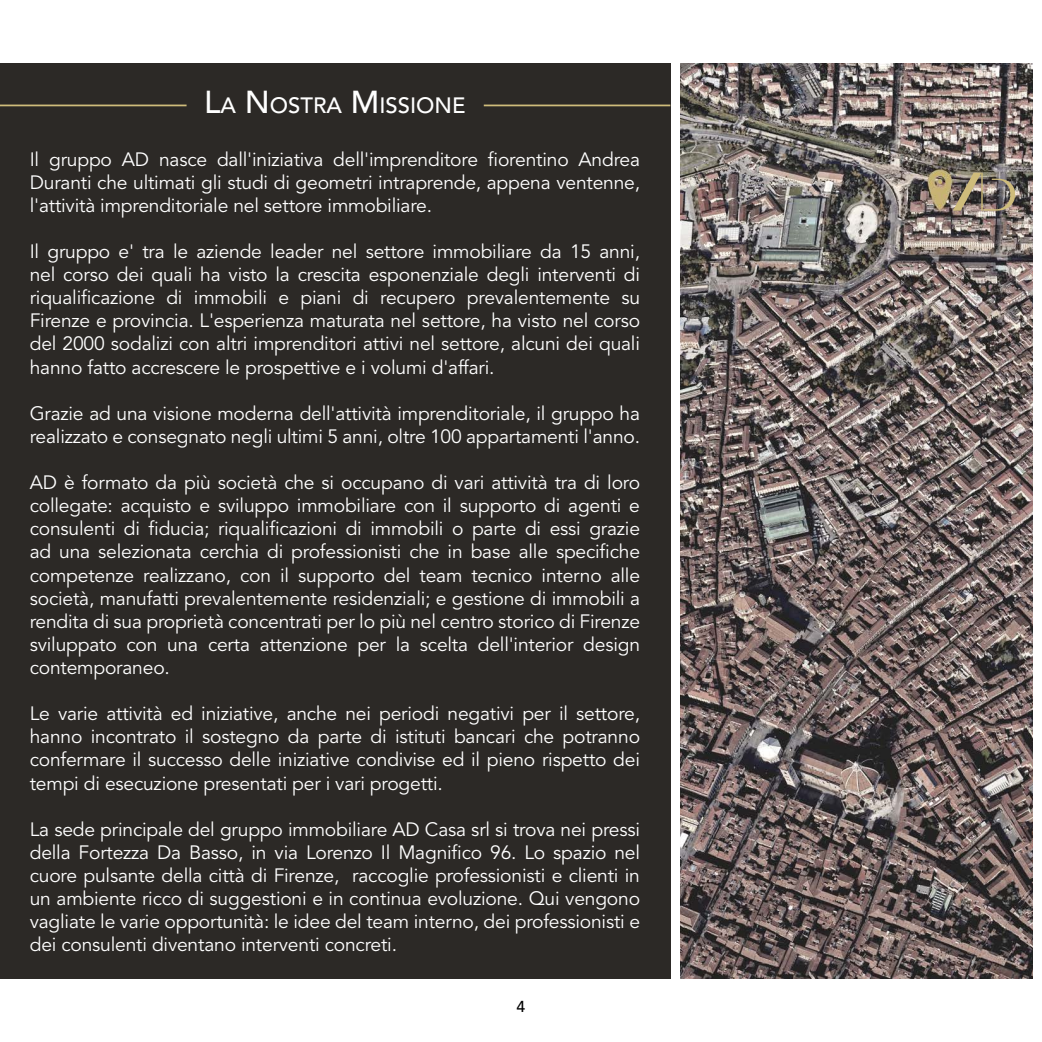
<style>
.page{position:relative;width:1042px;height:1042px;background:#fff}
.page>*{position:absolute;margin:0;border:0;box-sizing:border-box;transform-origin:0 0}
.t1{font:500 22.05px "Avenir LT Std";color:#fff}
.t2{font:19.25px/23.1px "Avenir LT Std";letter-spacing:-.01em;color:#fff;text-align:justify}
.t3{font:500 15.75px "Avenir LT Std";color:#000}
.s1{font-size:31.5px}
</style>
<div class="page">
<div style="left:0;top:63px;width:670px;height:916px;background:#2c2926"></div>
<img style="left:680px;top:64px;width:352px;height:915px">
<svg style="left:953px;top:173px;width:62px;height:38px;background:#867b6a"></svg>
<hr style="left:0;top:105px;width:187px;height:1px;background:#cfbc7b">
<hr style="left:484px;top:105px;width:186px;height:1px;background:#cfbc7b">
<p class="t1" style="left:204px;top:93px;width:263px"><span class="s1">L</span>A <span class="s1">N</span>OSTRA <span class="s1">M</span>ISSION E</p>
<p class="t2" style="left:30px;top:148px;width:612px">Il gruppo AD nasce dall'iniziativa dell'imprenditore fiorentino Andrea Duranti che ultimati gli studi di geometri intraprende, appena ventenne, l'attività imprenditoriale nel settore immobiliare.</p>
<p class="t2" style="left:30px;top:240px;width:612px">Il gruppo e' tra le aziende leader nel settore immobiliare da 15 anni, nel corso dei quali ha visto la crescita esponenziale degli interventi di riqualificazione di immobili e piani di recupero prevalentemente su Firenze e provincia. L'esperienza maturata nel settore, ha visto nel corso del 2000 sodalizi con altri imprenditori attivi nel settore, alcuni dei quali hanno fatto accrescere le prospettive e i volumi d'affari.</p>
<p class="t2" style="left:30px;top:402px;width:612px">Grazie ad una visione moderna dell'attività imprenditoriale, il gruppo ha realizzato e consegnato negli ultimi 5 anni, oltre 100 appartamenti l'anno.</p>
<p class="t2" style="left:30px;top:471px;width:612px">AD è formato da più società che si occupano di vari attività tra di loro collegate: acquisto e sviluppo immobiliare con il supporto di agenti e consulenti di fiducia; riqualificazioni di immobili o parte di essi grazie ad una selezionata cerchia di professionisti che in base alle specifiche competenze realizzano, con il supporto del team tecnico interno alle società, manufatti prevalentemente residenziali; e gestione di immobili a rendita di sua proprietà concentrati per lo più nel centro storico di Firenze sviluppato con una certa attenzione per la scelta dell'interior design contemporaneo.</p>
<p class="t2" style="left:30px;top:702px;width:612px">Le varie attività ed iniziative, anche nei periodi negativi per il settore, hanno incontrato il sostegno da parte di istituti bancari che potranno confermare il successo delle iniziative condivise ed il pieno rispetto dei tempi di esecuzione presentati per i vari progetti.</p>
<p class="t2" style="left:30px;top:818px;width:612px">La sede principale del gruppo immobiliare AD Casa srl si trova nei pressi della Fortezza Da Basso, in via Lorenzo Il Magnifico 96. Lo spazio nel cuore pulsante della città di Firenze, raccoglie professionisti e clienti in un ambiente ricco di suggestioni e in continua evoluzione. Qui vengono vagliate le varie opportunità: le idee del team interno, dei professionisti e dei consulenti diventano interventi concreti.</p>
<p class="t3" style="left:516px;top:997px;width:10px">4</p>
</div>
